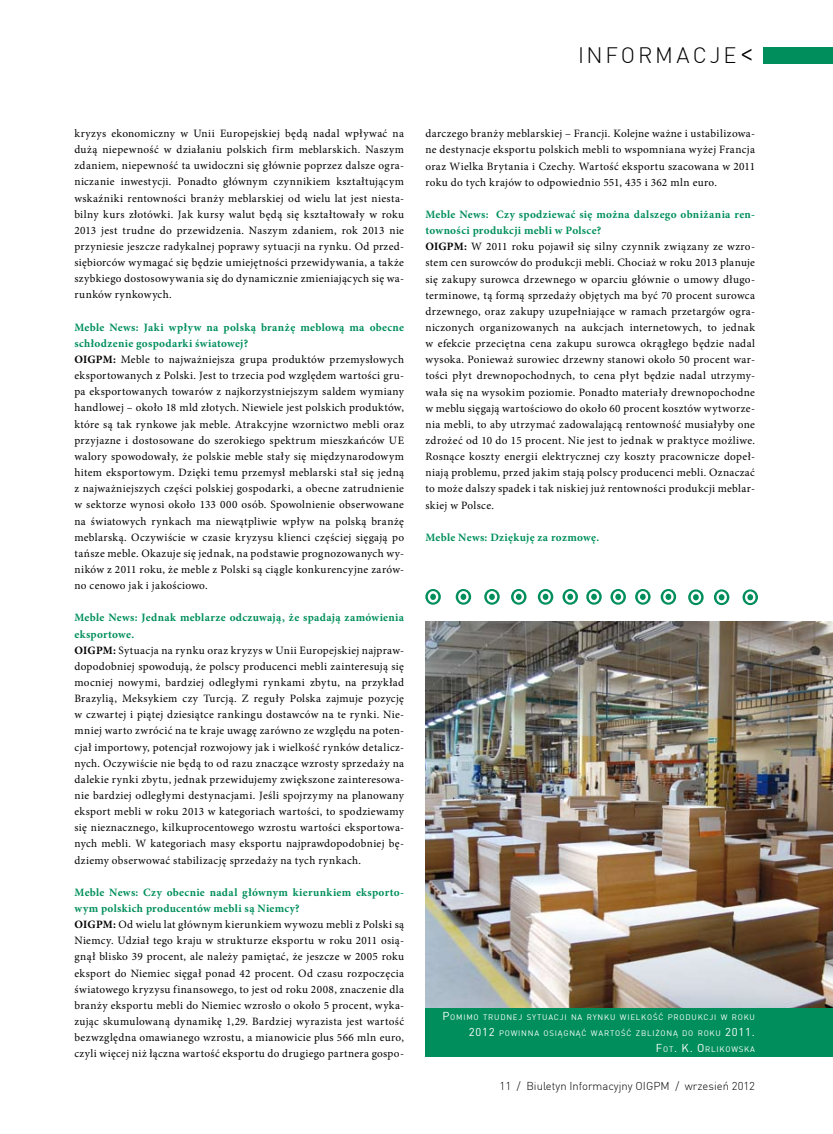
<style>
.page{position:relative;width:833px;height:1134px;background:#fff}
.page>*{position:absolute;margin:0;border:0;box-sizing:border-box;transform-origin:0 0}
.t1{font:300 21.88px "DINCE";letter-spacing:.13em;color:#000}
.t2{font:11.25px/16.1px "Minion Pro";letter-spacing:.03em;color:#000}
.t3{font:300 11.25px "DINCE";color:#000}
.t4{font:700 11.25px "Minion Pro";letter-spacing:.025em;color:#008f5c}
.t5{font:7.88px/16.1px "DINCE";letter-spacing:.1em;color:#fff;text-align:right}
.s1{font-size:31.25px}
.s2{font-weight:700;color:#008f5c}
.s3{font-weight:700}
.s4{font-size:11.25px}
</style>
<div class="page">
<div style="left:764px;top:47px;width:69px;height:16px;background:#008f5c"></div>
<svg style="left:586px;top:589px;width:16px;height:16px"></svg>
<svg style="left:714px;top:589px;width:15px;height:16px"></svg>
<svg style="left:660px;top:589px;width:16px;height:16px"></svg>
<svg style="left:562px;top:589px;width:16px;height:16px"></svg>
<svg style="left:688px;top:589px;width:15px;height:16px"></svg>
<svg style="left:635px;top:589px;width:15px;height:16px"></svg>
<svg style="left:538px;top:589px;width:15px;height:16px"></svg>
<svg style="left:610px;top:589px;width:16px;height:16px"></svg>
<svg style="left:742px;top:589px;width:16px;height:16px"></svg>
<svg style="left:511px;top:589px;width:15px;height:16px"></svg>
<svg style="left:484px;top:589px;width:16px;height:16px"></svg>
<svg style="left:456px;top:589px;width:15px;height:16px"></svg>
<svg style="left:425px;top:589px;width:16px;height:16px"></svg>
<img style="left:425px;top:621px;width:408px;height:388px">
<div style="left:425px;top:1009px;width:408px;height:48px;background:#008f5c"></div>
<h1 class="t1" style="left:578px;top:41px;width:178px">INFORMACJE<span class="s1">&lt;</span></h1>
<p class="t2" style="left:74px;top:125px;width:331px;text-align:justify">kryzys ekonomiczny w Unii Europejskiej będą nadal wpływać na dużą niepewność w działaniu polskich firm meblarskich. Naszym zdaniem, niepewność ta uwidoczni się głównie poprzez dalsze ogra&shy;niczanie inwestycji. Ponadto głównym czynnikiem kształtującym wskaźniki rentowności branży meblarskiej od wielu lat jest niesta&shy;bilny kurs złotówki. Jak kursy walut będą się kształtowały w roku 2013 jest trudne do przewidzenia. Naszym zdaniem, rok 2013 nie przyniesie jeszcze radykalnej poprawy sytuacji na rynku. Od przed&shy;siębiorców wymagać się będzie umiejętności przewidywania, a także szybkiego dostosowywania się do dynamicznie zmieniających się wa&shy;runków rynkowych.</p>
<p class="t2" style="left:74px;top:319px;width:331px"><span class="s2">Meble News: Jaki wpływ na polską branżę meblową ma obecne schłodzenie gospodarki światowej?<br></span><span class="s3">OIGPM:</span> Meble to najważniejsza grupa produktów przemysłowych eksportowanych z Polski. Jest to trzecia pod względem wartości gru&shy;pa eksportowanych towarów z najkorzystniejszym saldem wymiany handlowej – około 18 mld złotych. Niewiele jest polskich produktów, które są tak rynkowe jak meble. Atrakcyjne wzornictwo mebli oraz przyjazne i dostosowane do szerokiego spektrum mieszkańców UE walory spowodowały, że polskie meble stały się międzynarodowym hitem eksportowym. Dzięki temu przemysł meblarski stał się jedną z najważniejszych części polskiej gospodarki, a obecne zatrudnienie w sektorze wynosi około 133 000 osób. Spowolnienie obserwowane na światowych rynkach ma niewątpliwie wpływ na polską branżę meblarską. Oczywiście w czasie kryzysu klienci częściej sięgają po tańsze meble. Okazuje się jednak, na podstawie prognozowanych wy&shy;ników z 2011 roku, że meble z Polski są ciągle konkurencyjne zarów&shy;no cenowo jak i jakościowo.</p>
<p class="t2" style="left:74px;top:610px;width:331px"><span class="s2">Meble News: Jednak meblarze odczuwają, że spadają zamówienia eksportowe.<br></span><span class="s3">OIGPM:</span> Sytuacja na rynku oraz kryzys w Unii Europejskiej najpraw&shy;dopodobniej spowodują, że polscy producenci mebli zainteresują się mocniej nowymi, bardziej odległymi rynkami zbytu, na przykład Brazylią, Meksykiem czy Turcją. Z reguły Polska zajmuje pozycję w czwartej i piątej dziesiątce rankingu dostawców na te rynki. Nie&shy;mniej warto zwrócić na te kraje uwagę zarówno ze względu na poten&shy;cjał importowy, potencjał rozwojowy jak i wielkość rynków detalicz&shy;nych. Oczywiście nie będą to od razu znaczące wzrosty sprzedaży na dalekie rynki zbytu, jednak przewidujemy zwiększone zainteresowa&shy;nie bardziej odległymi destynacjami. Jeśli spojrzymy na planowany eksport mebli w roku 2013 w kategoriach wartości, to spodziewamy się nieznacznego, kilkuprocentowego wzrostu wartości eksportowa&shy;nych mebli. W kategoriach masy eksportu najprawdopodobniej bę&shy;dziemy obserwować stabilizację sprzedaży na tych rynkach.</p>
<p class="t2" style="left:74px;top:884px;width:331px"><span class="s2">Meble News: Czy obecnie nadal głównym kierunkiem eksporto&shy;wym polskich producentów mebli są Niemcy?<br></span><span class="s3">OIGPM:</span> Od wielu lat głównym kierunkiem wywozu mebli z Polski są Niemcy. Udział tego kraju w strukturze eksportu w roku 2011 osią&shy;gnął blisko 39 procent, ale należy pamiętać, że jeszcze w 2005 roku eksport do Niemiec sięgał ponad 42 procent. Od czasu rozpoczęcia światowego kryzysu finansowego, to jest od roku 2008, znaczenie dla branży eksportu mebli do Niemiec wzrosło o około 5 procent, wyka&shy;zując skumulowaną dynamikę 1,29. Bardziej wyrazista jest wartość bezwzględna omawianego wzrostu, a mianowicie plus 566 mln euro, czyli więcej niż łączna wartość eksportu do drugiego partnera gospo-</p>
<p class="t2" style="left:425px;top:126px;width:331px;text-align:justify">darczego branży meblarskiej – Francji. Kolejne ważne i ustabilizowa&shy;ne destynacje eksportu polskich mebli to wspomniana wyżej Francja oraz Wielka Brytania i Czechy. Wartość eksportu szacowana w 2011 roku do tych krajów to odpowiednio 551, 435 i 362 mln euro.</p>
<p class="t2" style="left:425px;top:206px;width:331px"><span class="s2">Meble News: Czy spodziewać się można dalszego obniżania ren&shy;towności produkcji mebli w Polsce?<br></span><span class="s3">OIGPM:</span> W 2011 roku pojawił się silny czynnik związany ze wzro&shy;stem cen surowców do produkcji mebli. Chociaż w roku 2013 planuje się zakupy surowca drzewnego w oparciu głównie o umowy długo&shy;terminowe, tą formą sprzedaży objętych ma być 70 procent surowca drzewnego, oraz zakupy uzupełniające w ramach przetargów ogra&shy;niczonych organizowanych na aukcjach internetowych, to jednak w efekcie przeciętna cena zakupu surowca okrągłego będzie nadal wysoka. Ponieważ surowiec drzewny stanowi około 50 procent war&shy;tości płyt drewnopochodnych, to cena płyt będzie nadal utrzymy&shy;wała się na wysokim poziomie. Ponadto materiały drewnopochodne w meblu sięgają wartościowo do około 60 procent kosztów wytworze&shy;nia mebli, to aby utrzymać zadowalającą rentowność musiałyby one zdrożeć od 10 do 15 procent. Nie jest to jednak w praktyce możliwe.<br>Rosnące koszty energii elektrycznej czy koszty pracownicze dopeł&shy;niają problemu, przed jakim stają polscy producenci mebli. Oznaczać to może dalszy spadek i tak niskiej już rentowności produkcji meblar&shy;skiej w Polsce.</p>
<p class="t4" style="left:425px;top:529px;width:175px">Meble News: Dziękuję za rozmowę.</p>
<p class="t5" style="left:442px;top:1009px;width:314px"><span class="s4">P</span>OMIMO TRUDNEJ SYTUACJI NA RYNKU WIELKOŚĆ PRODUKCJI W ROKU<br><span class="s4">2012</span> POWINNA OSIĄGNĄĆ WARTOŚĆ ZBLIŻONĄ DO ROKU <span class="s4">2011.<br>F</span>OT<span class="s4">. K. O</span> RLIKOWSKA</p>
<p class="t3" style="left:499px;top:1079px;width:257px">11 / Biuletyn Informacyjny OIGPM / wrzesień 2012</p>
</div>
